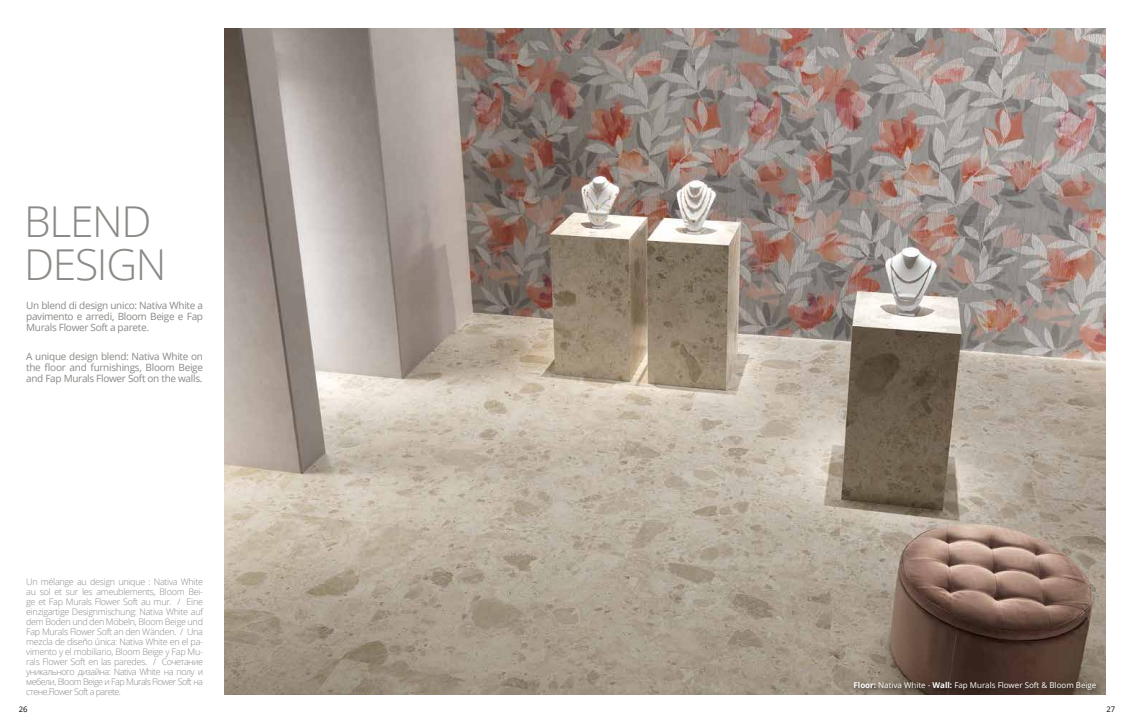
<style>
.page{position:relative;width:1134px;height:723px;background:#fff}
.page>*{position:absolute;margin:0;border:0;box-sizing:border-box;transform-origin:0 0}
.t1{font:300 42.5px/43px "Open Sans";letter-spacing:-.03em;color:#8c8986}
.t2{font:10px/11px "Open Sans";letter-spacing:-.03em;color:#8c8986;text-align:justify}
.t3{font:300 9px/10px "Open Sans";letter-spacing:-.06em;color:#8c8986;text-align:justify}
.t4{font:8px "Open Sans";color:#fff}
.t5{font:7.7px "Open Sans";color:#000}
.s1{font-weight:700}
</style>
<div class="page">
<img style="left:225px;top:28px;width:881px;height:666px">
<div style="left:851px;top:679px;width:252px;height:18px;background:#000;opacity:.75"></div>
<h1 class="t1" style="left:24px;top:199px;width:144px">BLEND<br>DESIGN</h1>
<p class="t2" style="left:26px;top:299px;width:178px">Un blend di design unico: Nativa White a pavimento e arredi, Bloom Beige e Fap Murals Flower Soft a parete.</p>
<p class="t2" style="left:26px;top:350px;width:178px">A unique design blend: Nativa White on the floor and furnishings, Bloom Beige and Fap Murals Flower Soft on the walls.</p>
<p class="t3" style="left:26px;top:577px;width:178px">Un mélange au design unique : Nativa White au sol et sur les ameublements, Bloom Bei&shy;ge et Fap Murals Flower Soft au mur. / Eine einzigartige Designmischung: Nativa White auf dem Boden und den Möbeln, Bloom Beige und Fap Murals Flower Soft an den Wänden. / Una mezcla de diseño única: Nativa White en el pa&shy;vimento y el mobiliario, Bloom Beige y Fap Mu&shy;rals Flower Soft en las paredes. / Сочетание уникального дизайна: Nativa White на полу и мебели, Bloom Beige и Fap Murals Flower Soft на стене.Flower Soft a parete.</p>
<p class="t4" style="left:853px;top:680px;width:244px"><span class="s1">Floor:</span> Nativa White - <span class="s1">Wall:</span> Fap Murals Flower Soft &amp; Bloom Beige</p>
<p class="t5" style="left:19px;top:704px;width:10px">26</p>
<p class="t5" style="left:1106px;top:704px;width:10px">27</p>
</div>
